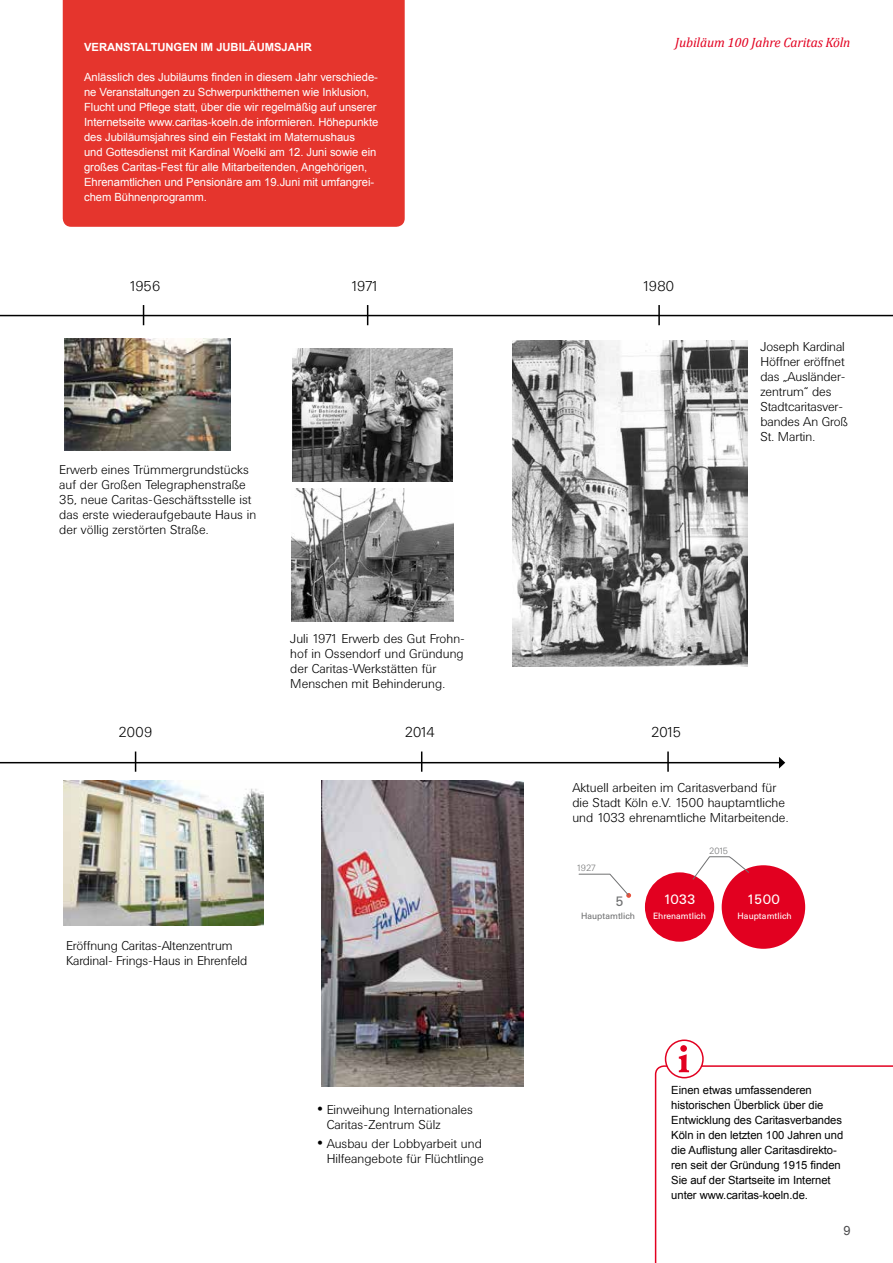
<style>
.page{position:relative;width:893px;height:1263px;background:#fff}
.page>*{position:absolute;margin:0;border:0;box-sizing:border-box;transform-origin:0 0}
.t1{font:300 14.25px "Univers BSK";letter-spacing:-.03em;color:#000}
.t2{font:italic 13.5px "Cambria";letter-spacing:-.01em;color:#e20020}
.t3{font:13.5px "Univers BSK";color:#fff}
.t4{font:13.5px "Univers BSK";color:#707172}
.t5{font:300 12.75px/15px "Univers BSK";color:#000}
.t6{font:12.75px "Arial";color:#4b4b4d}
.t7{font:11.25px/15px "Arial";letter-spacing:-.005em;color:#fff}
.t8{font:11.25px/15px "Arial";letter-spacing:-.005em;color:#000}
.t9{font:700 11.25px "Arial";letter-spacing:-.005em;color:#fff}
.t10{font:9px "Univers BSK";color:#fff}
.t11{font:9px "Univers BSK";color:#707172}
.t12{font:300 9px "Univers BSK";letter-spacing:-.08em;color:#707172}
.s1{font-size:18px}
</style>
<div class="page">
<svg style="left:655px;top:1065px;width:238px;height:198px"></svg>
<svg style="left:143px;top:305px;width:1px;height:20px"></svg>
<img style="left:64px;top:338px;width:166px;height:113px">
<svg style="left:367px;top:305px;width:1px;height:20px"></svg>
<img style="left:292px;top:349px;width:160px;height:133px">
<img style="left:291px;top:488px;width:162px;height:133px">
<hr style="left:658px;top:305px;width:2px;height:20px;background:#000">
<img style="left:512px;top:340px;width:235px;height:326px">
<svg style="left:135px;top:751px;width:1px;height:21px"></svg>
<img style="left:64px;top:780px;width:200px;height:146px">
<svg style="left:421px;top:751px;width:1px;height:21px"></svg>
<img style="left:321px;top:780px;width:203px;height:307px">
<hr style="left:667px;top:751px;width:2px;height:21px;background:#000">
<div style="left:645px;top:872px;width:69px;height:70px;background:#e20020;border-radius:35px"></div>
<div style="left:722px;top:865px;width:83px;height:84px;background:#e20020;border-radius:42px"></div>
<svg style="left:578px;top:873px;width:53px;height:25px"></svg>
<svg style="left:692px;top:856px;width:57px;height:24px"></svg>
<hr style="left:0;top:315px;width:893px;height:1px;background:#000">
<hr style="left:0;top:762px;width:780px;height:1px;background:#000">
<svg style="left:779px;top:757px;width:6px;height:11px"></svg>
<div style="left:63px;top:0;width:342px;height:227px;background:#e5352d"></div>
<div style="left:666px;top:1040px;width:37px;height:38px;background:#fff;border-radius:50%"></div>
<div style="left:665px;top:1039px;width:39px;height:39px;border:2px solid #e20020;border-radius:50%"></div>
<svg style="left:679px;top:1045px;width:10px;height:27px"></svg>
<p class="t9" style="left:84px;top:40px;width:229px">VERANSTALTUNGEN IM JUBILÄUMSJAHR</p>
<p class="t7" style="left:84px;top:70px;width:296px">Anlässlich des Jubiläums finden in diesem Jahr verschiede&shy;ne Veranstaltungen zu Schwerpunktthemen wie I nklusion, Flucht und Pflege statt, über die wir regelmäßig auf unserer I nternetseite www.caritas-koeln.de informieren. Höhepunkte des Jubiläumsjahres sind ein Festakt im Maternushaus<br>und Gottesdienst mit Kardinal Woelki am 12. Juni sowie ein großes Caritas-Fest für alle Mitarbeitenden, Angehörigen, Ehrenamtlichen und Pensionäre am 19.Juni mit umfangrei&shy;chem Bühnenprogramm.</p>
<p class="t1" style="left:129px;top:278px;width:33px">1956</p>
<p class="t1" style="left:351px;top:278px;width:30px">1971</p>
<p class="t5" style="left:59px;top:463px;width:199px">Erwerb eines Trümmergrundstücks auf der Großen Telegraphenstraße 35, neue Caritas-Geschäftsstelle ist das erste wiederaufgebaute Haus in der völlig zerstörten Straße.</p>
<p class="t1" style="left:119px;top:724px;width:35px">2009</p>
<p class="t5" style="left:290px;top:631px;width:176px">Juli 1971 Erwerb des Gut Frohn&shy;hof in Ossendorf und Gründung der Caritas-Werkstätten für<br>Menschen mit Behinderung.</p>
<p class="t1" style="left:405px;top:724px;width:31px">2014</p>
<p class="t5" style="left:66px;top:938px;width:183px">Eröffnung Caritas-Altenzentrum<br>Kardinal- Frings-Haus in Ehrenfeld</p>
<p class="t5" style="left:327px;top:1102px;width:148px;text-indent:-10px"><span class="s1">•</span> Einweihung Internationales<br>Caritas-Zentrum Sülz</p>
<p class="t5" style="left:317px;top:1136px;width:168px;text-align:right"><span class="s1">•</span> Ausbau der Lobbyarbeit und<br>Hilfeangebote für Flüchtlinge</p>
<p class="t2" style="left:675px;top:34px;width:177px">Jubiläum 100 Jahre Caritas Köln</p>
<p class="t1" style="left:642px;top:278px;width:34px">1980</p>
<p class="t5" style="left:760px;top:339px;width:89px">Joseph Kardinal<br>Höffner eröffnet das „Ausländer&shy;zentrum“ des<br>Stadtcaritasver&shy;bandes An Groß<br>St. Martin.</p>
<p class="t1" style="left:651px;top:724px;width:31px">2015</p>
<p class="t5" style="left:572px;top:780px;width:218px">Aktuell arbeiten im Caritasverband für die Stadt Köln e.V. 1500 hauptamtliche und 1033 ehrenamtliche Mitarbeitende.</p>
<p class="t12" style="left:577px;top:863px;width:21px">1927</p>
<p class="t12" style="left:709px;top:846px;width:20px">2015</p>
<p class="t3" style="left:663px;top:891px;width:34px">1033</p>
<p class="t3" style="left:753px;top:888px;width:34px">1500</p>
<p class="t4" style="left:615px;top:893px;width:10px">5</p>
<p class="t3" style="left:747px;top:891px;width:34px">1500</p>
<p class="t11" style="left:581px;top:910px;width:56px">Hauptamtlich</p>
<p class="t10" style="left:653px;top:910px;width:54px">Ehrenamtlich</p>
<p class="t10" style="left:738px;top:910px;width:56px">Hauptamtlich</p>
<p class="t8" style="left:671px;top:1083px;width:174px">Einen etwas umfassenderen historischen Ü berblick über die Entwicklung des Caritasverbandes Köln in den letzten 100 Jahren und die Auflistung aller Caritasdirekto&shy;ren seit der Gründung 1915 finden Sie auf der Startseite im I nternet unter www.caritas-koeln.de.</p>
<p class="t6" style="left:843px;top:1222px;width:9px">9</p>
</div>
